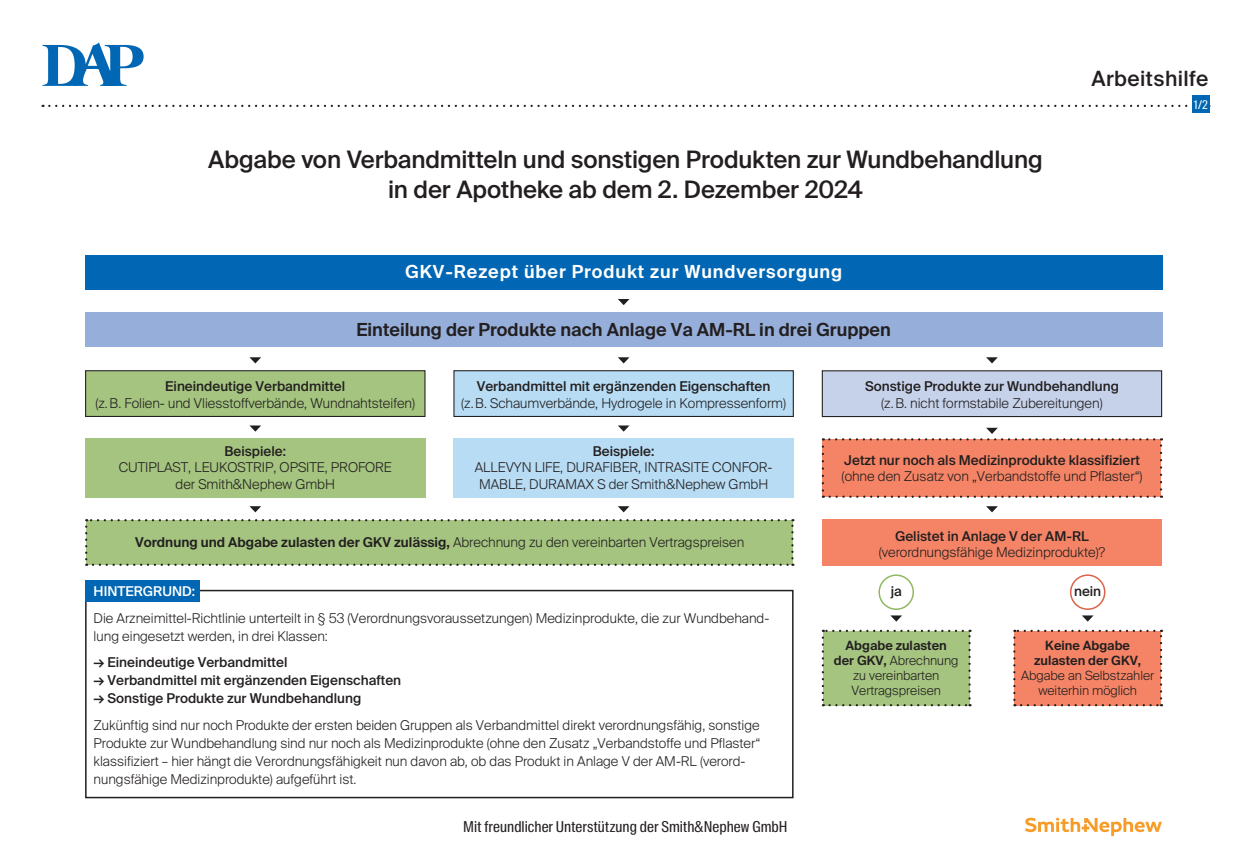
<style>
.page{position:relative;width:1251px;height:851px;background:#fff}
.page>*{position:absolute;margin:0;border:0;box-sizing:border-box;transform-origin:0 0}
.t1{font:500 24px/30px "Suisse Intl";letter-spacing:-.01em;color:#231f20;text-align:center}
.t2{font:500 21px "Suisse Intl";letter-spacing:.02em;color:#231f20}
.t3{font:600 18px "Suisse Intl";color:#231f20}
.t4{font:600 18px "Suisse Intl";letter-spacing:.05em;color:#fff}
.t5{font:15px "Suisse Intl Cond";letter-spacing:.005em;color:#231f20}
.t6{font:300 13.5px/18px "Suisse Intl";color:#231f20}
.t7{font:500 13.5px "Suisse Intl";color:#231f20}
.t8{font:500 13.5px "Suisse Intl";color:#fff}
.t9{font:300 12.75px/15px "Suisse Intl";color:#231f20;text-align:center}
.t10{font:600 12.75px/15px "Suisse Intl";color:#231f20;text-align:center}
.t11{font:12px "Suisse Intl Cond";color:#fff}
.s1{font-weight:600}
</style>
<div class="page">
<div style="left:85px;top:255px;width:1076px;height:34px;background:#0166b3"></div>
<div style="left:85px;top:313px;width:1076px;height:34px;background:#96afda"></div>
<svg style="left:85px;top:519px;width:708px;height:47px;background:#a4c281"></svg>
<div style="left:822px;top:519px;width:339px;height:47px;background:#f48465"></div>
<svg style="left:43px;top:105px;width:1145px;height:2px"></svg>
<svg style="left:43px;top:43px;width:101px;height:43px"></svg>
<div style="left:85px;top:589px;width:708px;height:209px;border:2px solid #231f20"></div>
<div style="left:85px;top:580px;width:115px;height:22px;background:#0166b3"></div>
<div style="left:86px;top:370px;width:339px;height:46px;background:#a4c47f"></div>
<div style="left:85px;top:370px;width:340px;height:47px;border:1px solid #231f20"></div>
<div style="left:821px;top:629px;width:149px;height:77px;background:#a4c47f"></div>
<div style="left:1013px;top:629px;width:148px;height:77px;background:#f48465"></div>
<div style="left:454px;top:370px;width:339px;height:46px;background:#b7dcf4"></div>
<div style="left:453px;top:370px;width:340px;height:47px;border:1px solid #231f20"></div>
<div style="left:822px;top:371px;width:339px;height:45px;background:#c6d2ea"></div>
<div style="left:821px;top:370px;width:340px;height:47px;border:1px solid #231f20"></div>
<svg style="left:1082px;top:615px;width:11px;height:6px"></svg>
<div style="left:1069px;top:574px;width:36px;height:36px;border:2px solid #db634b;border-radius:50%"></div>
<svg style="left:890px;top:615px;width:11px;height:6px"></svg>
<div style="left:878px;top:574px;width:35px;height:36px;border:2px solid #91b963;border-radius:50%"></div>
<svg style="left:618px;top:299px;width:11px;height:6px"></svg>
<svg style="left:618px;top:357px;width:11px;height:6px"></svg>
<svg style="left:618px;top:425px;width:11px;height:6px"></svg>
<svg style="left:821px;top:427px;width:340px;height:70px"></svg>
<svg style="left:986px;top:506px;width:11px;height:6px"></svg>
<svg style="left:249px;top:357px;width:12px;height:6px"></svg>
<svg style="left:249px;top:425px;width:12px;height:6px"></svg>
<svg style="left:249px;top:506px;width:12px;height:6px"></svg>
<svg style="left:618px;top:506px;width:11px;height:6px"></svg>
<svg style="left:986px;top:357px;width:11px;height:6px"></svg>
<div style="left:1192px;top:96px;width:17px;height:17px;background:#0166b3"></div>
<svg style="left:1025px;top:817px;width:136px;height:18px"></svg>
<div style="left:85px;top:438px;width:340px;height:59px;background:#a4c47f"></div>
<div style="left:453px;top:438px;width:340px;height:59px;background:#b7dcf4"></div>
<h2 class="t2" style="left:1091px;top:66px;width:118px">Arbeitshilfe</h2>
<h1 class="t1" style="left:208px;top:144px;width:835px">Abgabe von Verbandmitteln und sonstigen Produkten zur Wundbehandlung in der Apotheke ab dem 2. Dezember 2024</h1>
<h3 class="t4" style="left:405px;top:261px;width:438px">GKV-Rezept über Produkt zur Wundversorgung</h3>
<h3 class="t3" style="left:356px;top:319px;width:536px">Einteilung der Produkte nach Anlage Va AM-RL in drei Gruppen</h3>
<p class="t7" style="left:165px;top:378px;width:181px">Eineindeutige Verbandmittel</p>
<p class="t6" style="left:95px;top:394px;width:321px">(z.B. Folien- und Vliesstoffverbände, Wundnahtsteifen)</p>
<p class="t7" style="left:224px;top:443px;width:63px">Beispiele:</p>
<p class="t6" style="left:119px;top:459px;width:274px;line-height:16.5px;text-align:center">CUTIPLAST, LEUKOSTRIP, OPSITE, PROFORE der Smith&amp;Nephew GmbH</p>
<p class="t7" style="left:476px;top:378px;width:295px">Verbandmittel mit ergänzenden Eigenschaften</p>
<p class="t6" style="left:461px;top:394px;width:326px">(z.B. Schaumverbände, Hydrogele in Kompressenform)</p>
<p class="t7" style="left:592px;top:443px;width:63px">Beispiele:</p>
<p class="t6" style="left:474px;top:459px;width:299px;line-height:16.5px;text-align:center">ALLEVYN LIFE, DURAFIBER, INTRASITE CONFOR-<br>MABLE, DURAMAX S der Smith&amp;Nephew GmbH</p>
<p class="t6" style="left:135px;top:533px;width:610px"><span class="s1">Vordnung und Abgabe zulasten der GKV zulässig,</span> Abrechnung zu den vereinbarten Vertragspreisen</p>
<p class="t8" style="left:94px;top:583px;width:103px">HINTERGRUND:</p>
<p class="t6" style="left:94px;top:608px;width:677px">Die Arzneimittel-Richtlinie unterteilt in § 53 (Verordnungsvoraussetzungen) Medizinprodukte, die zur Wundbehand&shy;lung eingesetzt werden, in drei Klassen:</p>
<p class="t7" style="left:94px;top:654px;width:195px">→ Eineindeutige Verbandmittel</p>
<p class="t7" style="left:94px;top:672px;width:309px">→ Verbandmittel mit ergänzenden Eigenschaften</p>
<p class="t7" style="left:94px;top:690px;width:269px">→ Sonstige Produkte zur Wundbehandlung</p>
<p class="t6" style="left:94px;top:715px;width:668px">Zukünftig sind nur noch Produkte der ersten beiden Gruppen als Verbandmittel direkt verordnungsfähig, sonstige Produkte zur Wundbehandlung sind nur noch als Medizinprodukte (ohne den Zusatz „Verbandstoffe und Pflaster“ klassifiziert – hier hängt die Verordnungsfähigkeit nun davon ab, ob das Produkt in Anlage V der AM-RL (verord&shy;nungsfähige Medizinprodukte) aufgeführt ist.</p>
<p class="t5" style="left:463px;top:817px;width:326px">Mit freundlicher Unterstützung der Smith&amp;Nephew GmbH</p>
<p class="t7" style="left:864px;top:378px;width:255px">Sonstige Produkte zur Wundbehandlung</p>
<p class="t6" style="left:881px;top:394px;width:223px">(z.B. nicht formstabile Zubereitungen)</p>
<p class="t7" style="left:844px;top:452px;width:297px">Jetzt nur noch als Medizinprodukte klassifiziert</p>
<p class="t6" style="left:841px;top:467px;width:302px">(ohne den Zusatz von „Verbandstoffe und Pflaster“)</p>
<p class="t7" style="left:894px;top:528px;width:195px">Gelistet in Anlage V der AM-RL</p>
<p class="t6" style="left:878px;top:543px;width:228px">(verordnungsfähige Medizinprodukte)?</p>
<p class="t7" style="left:890px;top:583px;width:13px">ja</p>
<p class="t7" style="left:1073px;top:583px;width:29px">nein</p>
<p class="t9" style="left:833px;top:637px;width:126px"><span class="s1">Abgabe zulasten der GKV,</span> Abrechnung zu vereinbarten<br>Vertragspreisen</p>
<p class="t10" style="left:1033px;top:637px;width:108px">Keine Abgabe zulasten der GKV,</p>
<p class="t9" style="left:1020px;top:667px;width:134px">Abgabe an Selbstzahler weiterhin möglich</p>
<p class="t11" style="left:1193px;top:97px;width:16px">1/2</p>
</div>
